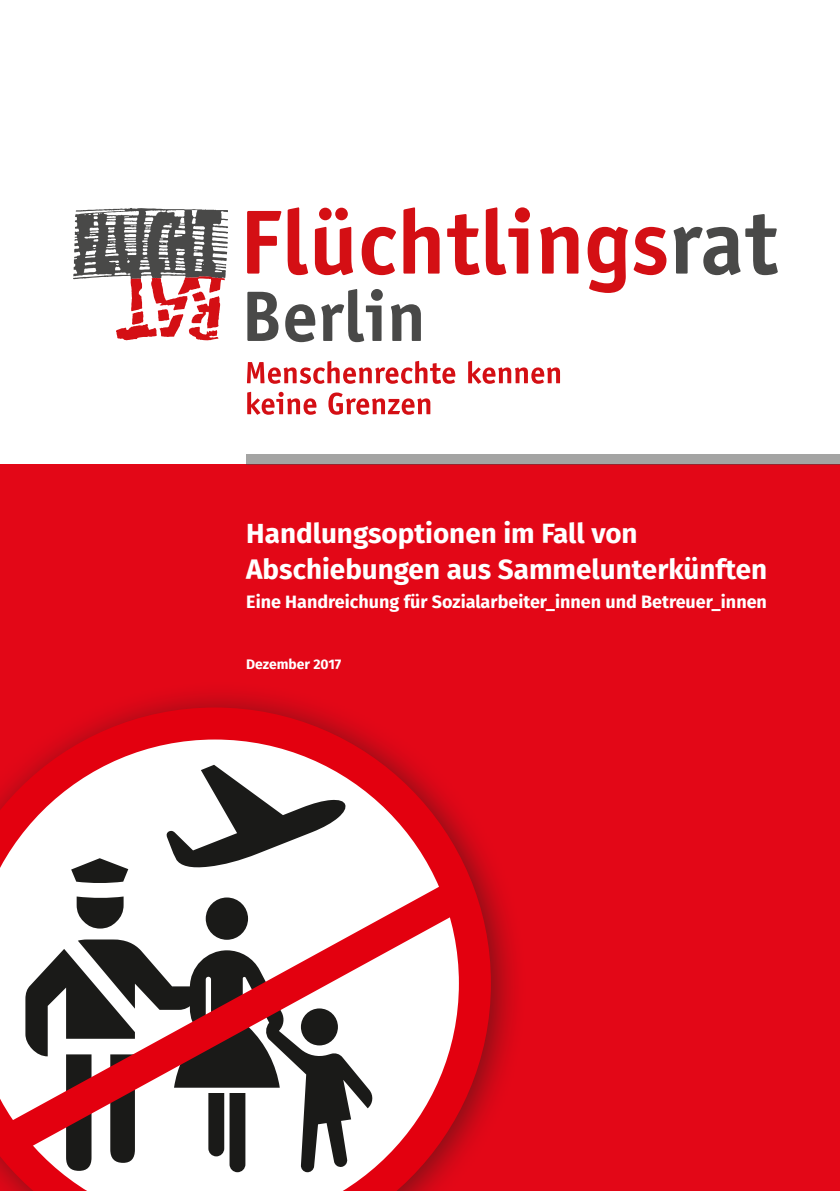
<style>
.page{position:relative;width:840px;height:1191px;background:#fff}
.page>*{position:absolute;margin:0;border:0;box-sizing:border-box;transform-origin:0 0}
.t1{font:700 27.8px/36.2px "Fira Sans";color:#fff}
.t2{font:700 18px "Fira Sans";color:#fff}
.t3{font:700 14px "Fira Sans";color:#fff}
</style>
<div class="page">
<div style="left:0;top:465px;width:839px;height:726px;background:#e30717"></div>
<div style="left:246px;top:454px;width:593px;height:11px;background:#a4a4a3"></div>
<svg style="left:673px;top:214px;width:104px;height:61px"></svg>
<svg style="left:247px;top:207px;width:419px;height:135px"></svg>
<svg style="left:73px;top:208px;width:155px;height:132px"></svg>
<svg style="left:247px;top:392px;width:183px;height:23px"></svg>
<svg style="left:247px;top:361px;width:312px;height:23px"></svg>
<div style="left:0;top:681px;width:527px;height:510px;background:#1a1a18;opacity:.53"></div>
<svg style="left:0;top:707px;width:490px;height:484px"></svg>
<svg style="left:166px;top:764px;width:180px;height:86px;background:#aba9a9"></svg>
<svg style="left:0;top:850px;width:503px;height:340px"></svg>
<p class="t1" style="left:246px;top:513px;width:522px">Handlungsoptionen im Fall von<br>Abschiebungen aus Sammelunterkünften</p>
<p class="t2" style="left:246px;top:586px;width:522px">Eine Handreichung für Sozialarbeiter_innen und Betreuer_innen</p>
<p class="t3" style="left:246px;top:652px;width:97px">Dezember 2017</p>
</div>
